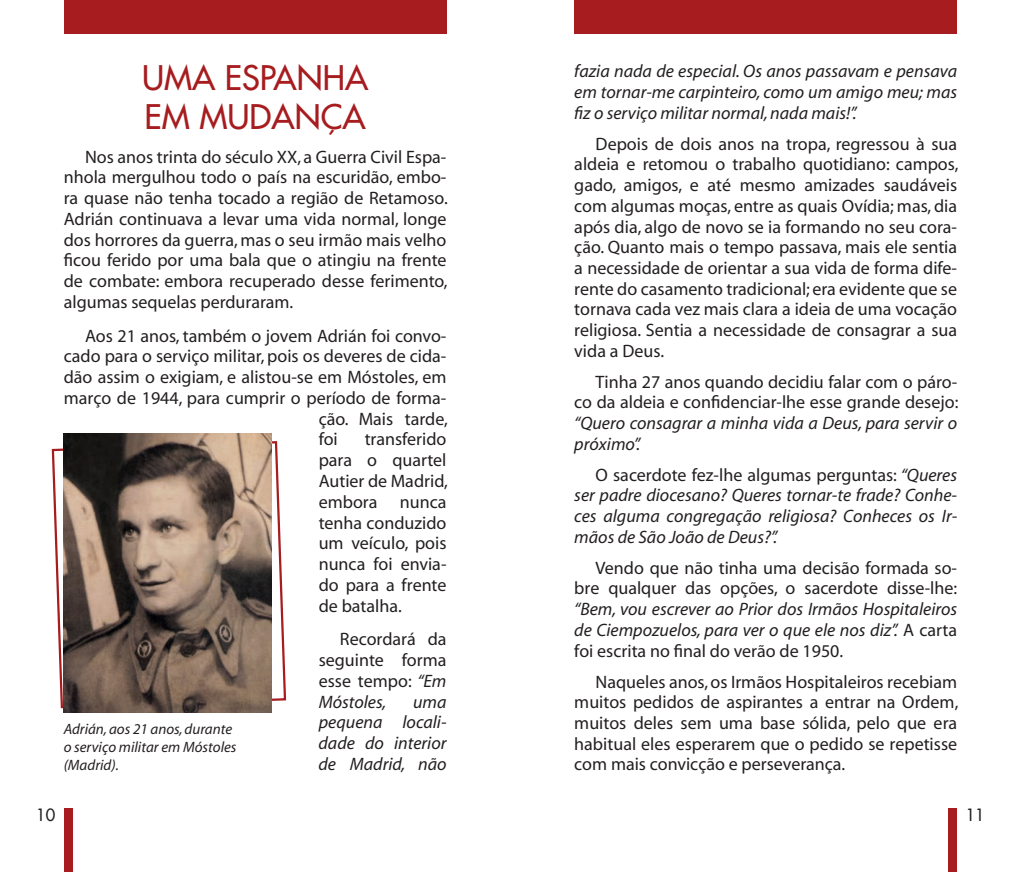
<style>
.page{position:relative;width:1021px;height:872px;background:#fff}
.page>*{position:absolute;margin:0;border:0;box-sizing:border-box;transform-origin:0 0}
.t1{font:33px/39px "Futura";color:#a61c1f}
.t2{font:18px/20.7px "Myriad";color:#231f20;text-align:justify}
.t3{font:italic 18px/20.7px "Myriad";color:#231f20;text-align:justify}
.t4{font:16.5px "Futura";color:#231f20}
.t5{font:italic 15px/18px "Myriad";color:#231f20}
.s1{font-style:italic}
.s2{font-style:normal}
</style>
<div class="page">
<div style="left:64px;top:808px;width:8px;height:64px;background:#a61c1f"></div>
<div style="left:948px;top:808px;width:9px;height:64px;background:#a61c1f"></div>
<div style="left:64px;top:0;width:382px;height:34px;background:#a61c1f"></div>
<div style="left:574px;top:0;width:383px;height:34px;background:#a61c1f"></div>
<svg style="left:51px;top:440px;width:236px;height:269px"></svg>
<img style="left:64px;top:433px;width:208px;height:279px">
<h1 class="t1" style="left:142px;top:58px;width:228px">UMA ESPANHA<br>EM MUDANÇA</h1>
<p class="t2" style="left:64px;top:147px;width:385px;text-indent:21px">Nos anos trinta do século XX, a Guerra Civil Espa&shy;nhola mergulhou todo o país na escuridão, embo&shy;ra quase não tenha tocado a região de Retamoso.<br>Adrián continuava a levar uma vida normal, longe dos horrores da guerra, mas o seu irmão mais velho ficou ferido por uma bala que o atingiu na frente de combate: embora recuperado desse ferimento, algumas sequelas perduraram.</p>
<p class="t2" style="left:85px;top:326px;width:363px">Aos 21 anos, também o jovem Adrián foi convo-</p>
<p class="t2" style="left:64px;top:347px;width:384px">cado para o serviço militar, pois os deveres de cida-</p>
<p class="t2" style="left:64px;top:367px;width:384px">dão assim o exigiam, e alistou-se em Móstoles, em</p>
<p class="t2" style="left:64px;top:388px;width:384px">março de 1944, para cumprir o período de forma-</p>
<p class="t2" style="left:319px;top:409px;width:130px">ção. Mais tarde,</p>
<p class="t2" style="left:319px;top:430px;width:21px">foi</p>
<p class="t2" style="left:319px;top:430px;width:130px;text-indent:46px">transferido para o quartel Autier de Madrid, embora nunca tenha conduzido um veículo, pois nunca foi envia&shy;do para a frente de batalha.</p>
<p class="t2" style="left:319px;top:629px;width:129px;text-indent:21px">Recordará da seguinte forma esse tempo: <span class="s1">“Em Móstoles,</span></p>
<p class="t3" style="left:318px;top:692px;width:129px;text-indent:95px">uma pequena locali&shy;dade do interior de Madrid, não</p>
<p class="t5" style="left:64px;top:721px;width:174px">Adrián, aos 21 anos, durante o serviço militar em Móstoles (Madrid).</p>
<p class="t3" style="left:574px;top:62px;width:384px">fazia nada de especial. Os anos passavam e pensava em tornar-me carpinteiro, como um amigo meu; mas fiz o serviço militar normal, nada mais!”.</p>
<p class="t2" style="left:574px;top:134px;width:385px;text-indent:21px">Depois de dois anos na tropa, regressou à sua aldeia e retomou o trabalho quotidiano: campos, gado, amigos, e até mesmo amizades saudáveis com algumas moças, entre as quais Ovídia; mas, dia após dia, algo de novo se ia formando no seu cora&shy;ção. Quanto mais o tempo passava, mais ele sentia a necessidade de orientar a sua vida de forma dife&shy;rente do casamento tradicional; era evidente que se tornava cada vez mais clara a ideia de uma vocação religiosa. Sentia a necessidade de consagrar a sua vida a Deus.</p>
<p class="t2" style="left:574px;top:372px;width:385px;text-align:right">Tinha 27 anos quando decidiu falar com o páro-<br>co da aldeia e confidenciar-lhe esse grande desejo:</p>
<p class="t3" style="left:574px;top:413px;width:384px">“Quero consagrar a minha vida a Deus, para servir o próximo”.</p>
<p class="t3" style="left:574px;top:465px;width:384px;text-indent:21px"><span class="s2">O sacerdote fez-lhe algumas perguntas:</span> “Queres ser padre diocesano? Queres tornar-te frade? Conhe&shy;ces alguma congregação religiosa? Conheces os Ir&shy;mãos de São João de Deus?”.</p>
<p class="t2" style="left:574px;top:558px;width:384px;text-align:right">Vendo que não tinha uma decisão formada so&shy;bre qualquer das opções, o sacerdote disse-lhe:</p>
<p class="t3" style="left:574px;top:599px;width:384px">“Bem, vou escrever ao Prior dos Irmãos Hospitaleiros de Ciempozuelos, para ver o que ele nos diz”. <span class="s2">A carta foi escrita no final do verão de 1950.</span></p>
<p class="t2" style="left:574px;top:672px;width:385px;text-indent:21px">Naqueles anos, os Irmãos Hospitaleiros recebiam muitos pedidos de aspirantes a entrar na Ordem, muitos deles sem uma base sólida, pelo que era habitual eles esperarem que o pedido se repetisse com mais convicção e perseverança.</p>
<p class="t4" style="left:36px;top:804px;width:21px">10</p>
<p class="t4" style="left:965px;top:804px;width:21px">11</p>
</div>
